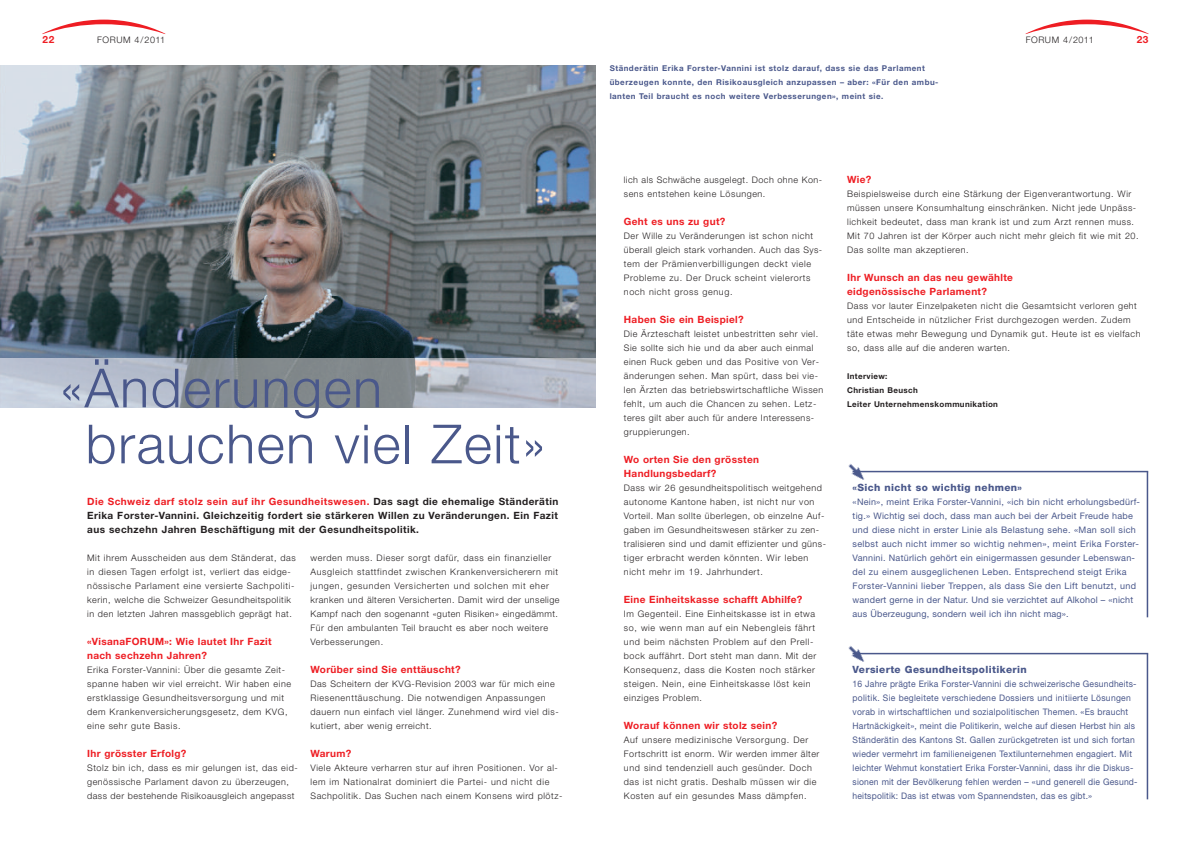
<style>
.page{position:relative;width:1191px;height:842px;background:#fff}
.page>*{position:absolute;margin:0;border:0;box-sizing:border-box;transform-origin:0 0}
.t1{font:300 54px/56px "Helvetica Neue";letter-spacing:.025em;color:#4a588b}
.t2{font:700 10px/14px "Helvetica Neue";letter-spacing:.035em;color:#ee1d23}
.t3{font:700 10px/14px "Helvetica Neue";letter-spacing:.045em;color:#231f20;text-align:justify}
.t4{font:800 10px "Helvetica Neue";letter-spacing:.04em;color:#4a588b}
.t5{font:300 9px/14px "Helvetica Neue";letter-spacing:.06em;color:#231f20}
.t6{font:9px/14px "Helvetica Neue";letter-spacing:.03em;color:#4a588b;scale:.95 1}
.t7{font:9px/14px "Helvetica Neue";letter-spacing:.03em;color:#4a588b}
.t8{font:700 8px/14px "Helvetica Neue";letter-spacing:.06em;color:#4a588b}
.t9{font:700 8px/14px "Helvetica Neue";letter-spacing:.045em;color:#231f20}
.s1{color:#ee1d23}
</style>
<div class="page">
<svg style="left:42px;top:20px;width:123px;height:14px"></svg>
<svg style="left:1025px;top:20px;width:123px;height:14px"></svg>
<img style="left:0;top:65px;width:595px;height:294px">
<hr style="left:852px;top:471px;width:296px;height:1px;background:#4a588b">
<hr style="left:1146px;top:472px;width:2px;height:145px;background:#4a588b">
<img style="left:848px;top:464px;width:18px;height:16px">
<hr style="left:852px;top:653px;width:296px;height:1px;background:#4a588b">
<hr style="left:1146px;top:654px;width:2px;height:145px;background:#4a588b">
<img style="left:848px;top:646px;width:18px;height:16px">
<img style="left:0;top:359px;width:595px;height:48px">
<p class="t2" style="left:43px;top:33px;width:13px">22</p>
<p class="t5" style="left:97px;top:33px;width:69px">FORUM 4/2011</p>
<p class="t5" style="left:1025px;top:33px;width:69px">FORUM 4/2011</p>
<p class="t2" style="left:1136px;top:33px;width:13px">23</p>
<h1 class="t1" style="left:86px;top:365px;width:461px;text-indent:-26px">«Änderungen brauchen viel Zeit»</h1>
<p class="t3" style="left:87px;top:496px;width:472px"><span class="s1">Die Schweiz darf stolz sein auf ihr Gesundheitswesen.</span> Das sagt die ehemalige Ständerätin Erika Forster-Vannini. Gleichzeitig fordert sie stärkeren Willen zu Veränderungen. Ein Fazit aus sechzehn Jahren Beschäftigung mit der Gesundheitspolitik.</p>
<p class="t5" style="left:310px;top:552px;width:250px">werden muss. Dieser sorgt dafür, dass ein finanzieller Ausgleich stattfindet zwischen Krankenversicherern mit jungen, gesunden Versicherten und solchen mit eher kranken und älteren Versicherten. Damit wird der unselige Kampf nach den sogenannt «guten Risiken» eingedämmt.<br>Für den ambulanten Teil braucht es aber noch weitere Verbesserungen.</p>
<p class="t2" style="left:310px;top:664px;width:152px">Worüber sind Sie enttäuscht?</p>
<p class="t5" style="left:310px;top:678px;width:250px">Das Scheitern der KVG-Revision 2003 war für mich eine Riesenenttäuschung. Die notwendigen Anpassungen dauern nun einfach viel länger. Zunehmend wird viel dis&shy;kutiert, aber wenig erreicht.</p>
<p class="t2" style="left:310px;top:748px;width:42px">Warum?</p>
<p class="t5" style="left:310px;top:762px;width:253px">Viele Akteure verharren stur auf ihren Positionen. Vor al&shy;lem im Nationalrat dominiert die Partei- und nicht die<br>Sachpolitik. Das Suchen nach einem Konsens wird plötz-</p>
<p class="t5" style="left:87px;top:552px;width:210px">Mit ihrem Ausscheiden aus dem Ständerat, das in diesen Tagen erfolgt ist, verliert das eidge&shy;nössische Parlament eine versierte Sachpoliti&shy;kerin, welche die Schweizer Gesundheitspolitik in den letzten Jahren massgeblich geprägt hat.</p>
<p class="t2" style="left:87px;top:636px;width:186px">«VisanaFORUM»: Wie lautet Ihr Fazit nach sechzehn Jahren?</p>
<p class="t5" style="left:87px;top:664px;width:205px">Erika Forster-Vannini: Über die gesamte Zeit&shy;spanne haben wir viel erreicht. Wir haben eine erstklassige Gesundheitsversorgung und mit dem Krankenversicherungsgesetz, dem KVG, eine sehr gute Basis.</p>
<p class="t2" style="left:87px;top:748px;width:101px">Ihr grösster Erfolg?</p>
<p class="t5" style="left:87px;top:762px;width:212px">Stolz bin ich, dass es mir gelungen ist, das eid&shy;genössische Parlament davon zu überzeugen, dass der bestehende Risikoausgleich angepasst</p>
<p class="t8" style="left:609px;top:62px;width:330px">Ständerätin Erika Forster-Vannini ist stolz darauf, dass sie das Parlament überzeugen konnte, den Risikoausgleich anzupassen – aber: «Für den ambu&shy;lanten Teil braucht es noch weitere Verbesserungen», meint sie.</p>
<p class="t5" style="left:624px;top:174px;width:200px">lich als Schwäche ausgelegt. Doch ohne Kon&shy;sens entstehen keine Lösungen.</p>
<p class="t2" style="left:624px;top:216px;width:103px">Geht es uns zu gut?</p>
<p class="t5" style="left:624px;top:230px;width:200px">Der Wille zu Veränderungen ist schon nicht überall gleich stark vorhanden. Auch das Sys&shy;tem der Prämienverbilligungen deckt viele Probleme zu. Der Druck scheint vielerorts noch nicht gross genug.</p>
<p class="t2" style="left:624px;top:314px;width:121px">Haben Sie ein Beispiel?</p>
<p class="t5" style="left:624px;top:328px;width:201px">Die Ärzteschaft leistet unbestritten sehr viel.<br>Sie sollte sich hie und da aber auch einmal einen Ruck geben und das Positive von Ver&shy;änderungen sehen. Man spürt, dass bei vie&shy;len Ärzten das betriebswirtschaftliche Wissen fehlt, um auch die Chancen zu sehen. Letz&shy;teres gilt aber auch für andere Interessens&shy;gruppierungen.</p>
<p class="t2" style="left:624px;top:454px;width:137px">Wo orten Sie den grössten<br>Handlungsbedarf?</p>
<p class="t5" style="left:624px;top:482px;width:204px">Dass wir 26 gesundheitspolitisch weitgehend autonome Kantone haben, ist nicht nur von Vorteil. Man sollte überlegen, ob einzelne Auf&shy;gaben im Gesundheitswesen stärker zu zen&shy;tralisieren sind und damit effizienter und güns&shy;tiger erbracht werden könnten. Wir leben nicht mehr im 19. Jahrhundert.</p>
<p class="t2" style="left:624px;top:594px;width:180px">Eine Einheitskasse schafft Abhilfe?</p>
<p class="t5" style="left:624px;top:608px;width:194px">Im Gegenteil. Eine Einheitskasse ist in etwa so, wie wenn man auf ein Nebengleis fährt und beim nächsten Problem auf den Prell&shy;bock auffährt. Dort steht man dann. Mit der Konsequenz, dass die Kosten noch stärker steigen. Nein, eine Einheitskasse löst kein einziges Problem.</p>
<p class="t2" style="left:624px;top:720px;width:155px">Worauf können wir stolz sein?</p>
<p class="t5" style="left:624px;top:734px;width:197px">Auf unsere medizinische Versorgung. Der Fortschritt ist enorm. Wir werden immer älter und sind tendenziell auch gesünder. Doch das ist nicht gratis. Deshalb müssen wir die Kosten auf ein gesundes Mass dämpfen.</p>
<p class="t2" style="left:847px;top:174px;width:26px">Wie?</p>
<p class="t5" style="left:847px;top:188px;width:293px">Beispielsweise durch eine Stärkung der Eigenverantwortung. Wir müssen unsere Konsumhaltung einschränken. Nicht jede Unpäss&shy;lichkeit bedeutet, dass man krank ist und zum Arzt rennen muss.<br>Mit 70 Jahren ist der Körper auch nicht mehr gleich fit wie mit 20.<br>Das sollte man akzeptieren.</p>
<p class="t2" style="left:847px;top:272px;width:167px">Ihr Wunsch an das neu gewählte eidgenössische Parlament?</p>
<p class="t5" style="left:847px;top:300px;width:295px">Dass vor lauter Einzelpaketen nicht die Gesamtsicht verloren geht und Entscheide in nützlicher Frist durchgezogen werden. Zudem täte etwas mehr Bewegung und Dynamik gut. Heute ist es vielfach so, dass alle auf die anderen warten.</p>
<p class="t9" style="left:847px;top:370px;width:152px">Interview:<br>Christian Beusch<br>Leiter Unternehmenskommunikation</p>
<p class="t4" style="left:852px;top:484px;width:171px">«Sich nicht so wichtig nehmen»</p>
<p class="t7" style="left:852px;top:496px;width:289px">«Nein», meint Erika Forster-Vannini, «ich bin nicht erholungsbedürf&shy;tig.» Wichtig sei doch, dass man auch bei der Arbeit Freude habe und diese nicht in erster Linie als Belastung sehe. «Man soll sich selbst auch nicht immer so wichtig nehmen», meint Erika Forster-Vannini. Natürlich gehört ein einigermassen gesunder Lebenswan&shy;del zu einem ausgeglichenen Leben. Entsprechend steigt Erika Forster-Vannini lieber Treppen, als dass Sie den Lift benutzt, und wandert gerne in der Natur. Und sie verzichtet auf Alkohol – «nicht aus Überzeugung, sondern weil ich ihn nicht mag».</p>
<p class="t4" style="left:852px;top:666px;width:176px">Versierte Gesundheitspolitikerin</p>
<p class="t6" style="left:852px;top:678px;width:301px">16 Jahre prägte Erika Forster-Vannini die schweizerische Gesundheits&shy;politik. Sie begleitete verschiedene Dossiers und initiierte Lösungen vorab in wirtschaftlichen und sozialpolitischen Themen. «Es braucht Hartnäckigkeit», meint die Politikerin, welche auf diesen Herbst hin als Ständerätin des Kantons St. Gallen zurückgetreten ist und sich fortan wieder vermehrt im familieneigenen Textilunternehmen engagiert. Mit leichter Wehmut konstatiert Erika Forster-Vannini, dass ihr die Diskus&shy;sionen mit der Bevölkerung fehlen werden – «und generell die Gesund&shy;heitspolitik: Das ist etwas vom Spannendsten, das es gibt.»</p>
</div>
